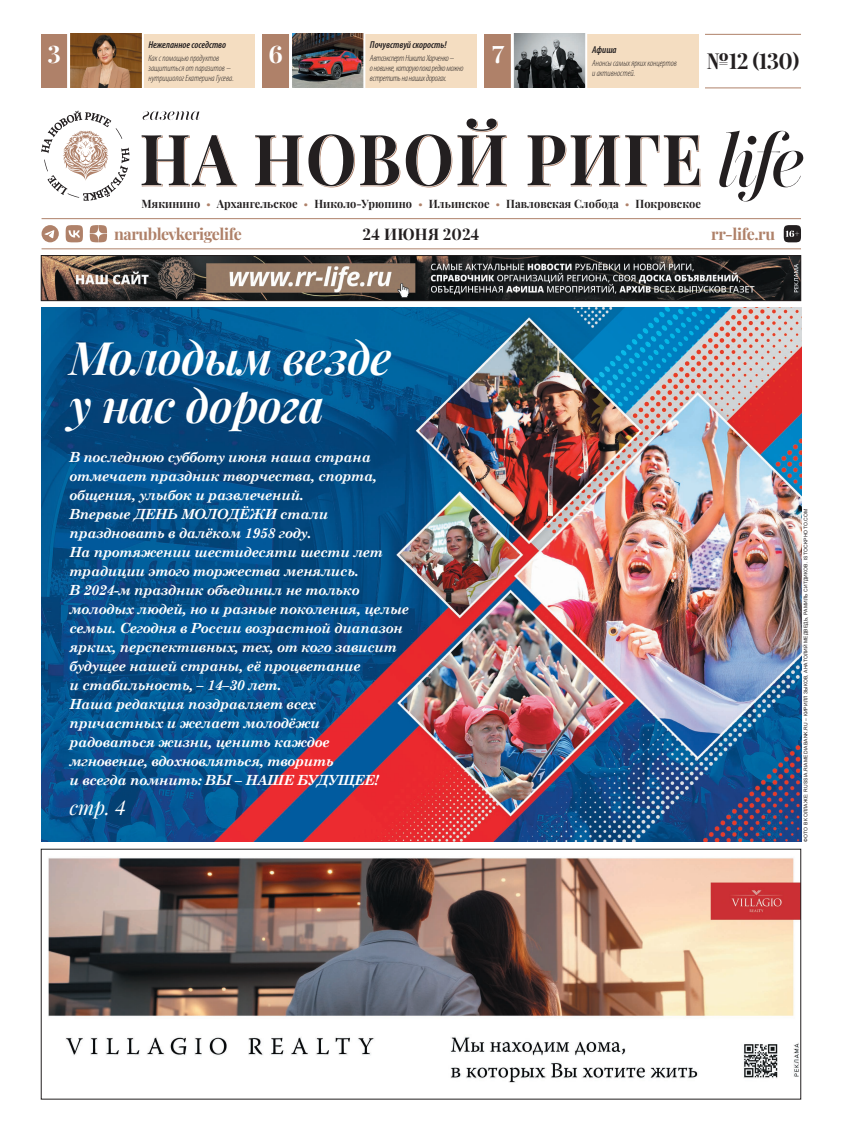
<style>
.page{position:relative;width:842px;height:1134px;background:#fff}
.page>*{position:absolute;margin:0;border:0;box-sizing:border-box;transform-origin:0 0}
.t1{font:italic 46px/48px "Playfair Display";letter-spacing:-.01em;color:#fff}
.t2{font:24px "Playfair Display";color:#fff}
.t3{font:22px "Playfair Display";color:#231f20}
.t4{font:italic 20px "Playfair Display";color:#fff}
.t5{font:16px "Playfair Display";letter-spacing:-.025em;color:#af8169}
.t6{font:16px "Playfair Display";color:#231f20}
.t7{font:italic 700 14px/19px "Century Schoolbook";letter-spacing:-.025em;color:#fff}
.t8{font:11.6px "Playfair Display";letter-spacing:.01em;color:#231f20;scale:.95 1}
.t9{font:italic 600 condensed 10px "Myriad Pro";color:#231f20}
.t10{font:italic 300 condensed 9px/10px "Myriad Pro";color:#231f20}
.t11{font:italic 300 condensed 9px/10px "Myriad Pro";letter-spacing:-.025em;color:#231f20}
.t12{font:5px "Arial";letter-spacing:.035em;color:#231f20}
</style>
<div class="page">
<hr style="left:42px;top:248px;width:759px;height:1px;background:#af8169">
<hr style="left:42px;top:218px;width:759px;height:1px;background:#af8169">
<svg style="left:143px;top:111px;width:57px;height:9px"></svg>
<svg style="left:719px;top:131px;width:84px;height:70px"></svg>
<svg style="left:42px;top:225px;width:17px;height:17px"></svg>
<svg style="left:90px;top:225px;width:17px;height:17px"></svg>
<svg style="left:142px;top:135px;width:95px;height:52px"></svg>
<svg style="left:528px;top:135px;width:173px;height:51px"></svg>
<svg style="left:255px;top:134px;width:145px;height:53px"></svg>
<svg style="left:406px;top:119px;width:101px;height:68px"></svg>
<svg style="left:66px;top:225px;width:17px;height:17px"></svg>
<div style="left:784px;top:225px;width:17px;height:17px;background:#231f20;border-radius:6px"></div>
<svg style="left:785px;top:230px;width:14px;height:7px"></svg>
<img style="left:41px;top:308px;width:760px;height:534px">
<svg style="left:41px;top:111px;width:88px;height:90px"></svg>
<hr style="left:705px;top:34px;width:96px;height:1px;background:#af8169">
<hr style="left:705px;top:88px;width:96px;height:1px;background:#af8169">
<div style="left:41px;top:34px;width:29px;height:53px;background:#af8169"></div>
<div style="left:132px;top:34px;width:123px;height:53px;background:#f4ddc1"></div>
<img style="left:70px;top:34px;width:72px;height:53px">
<div style="left:263px;top:34px;width:29px;height:53px;background:#af8169"></div>
<div style="left:354px;top:34px;width:122px;height:53px;background:#f4ddc1"></div>
<img style="left:292px;top:34px;width:71px;height:53px">
<div style="left:485px;top:34px;width:29px;height:53px;background:#af8169"></div>
<div style="left:576px;top:34px;width:123px;height:53px;background:#f4ddc1"></div>
<img style="left:514px;top:34px;width:71px;height:53px">
<hr style="left:67px;top:33px;width:3px;height:58px;background:#fff">
<hr style="left:289px;top:33px;width:3px;height:58px;background:#fff">
<hr style="left:511px;top:33px;width:3px;height:58px;background:#fff">
<hr style="left:142px;top:33px;width:2px;height:58px;background:#fff">
<hr style="left:363px;top:33px;width:2px;height:58px;background:#fff">
<hr style="left:585px;top:33px;width:2px;height:58px;background:#fff">
<img style="left:48px;top:857px;width:751px;height:226px">
<img style="left:43px;top:257px;width:756px;height:42px">
<div style="left:41px;top:255px;width:760px;height:46px;border:1px solid #231f20"></div>
<p class="t9" style="left:148px;top:39px;width:79px">Нежеланное соседство</p>
<p class="t10" style="left:148px;top:52px;width:87px">Как с помощью продуктов защититься от паразитов – нутрициолог Екатерина Гусева.</p>
<h2 class="t2" style="left:269px;top:35px;width:16px">6</h2>
<p class="t9" style="left:370px;top:39px;width:78px">Почувствуй скорость!</p>
<h2 class="t2" style="left:47px;top:35px;width:15px">3</h2>
<h3 class="t3" style="left:707px;top:44px;width:94px">№12 (130)</h3>
<p class="t11" style="left:370px;top:52px;width:95px">Автоэксперт Никита Харченко –<br>о новинке, которую пока редко можно встретить на наших дорогах.</p>
<h2 class="t2" style="left:492px;top:35px;width:14px">7</h2>
<p class="t9" style="left:592px;top:44px;width:26px">Афиша</p>
<p class="t10" style="left:592px;top:57px;width:86px">Анонсы самых ярких концертов и активностей.</p>
<p class="t8" style="left:142px;top:194px;width:590px">Мякинино <sup>.</sup> Архангельское <sup>.</sup> Николо-Урюпино <sup>.</sup> Ильинское <sup>.</sup> Павловская Слобода <sup>.</sup> Покровское</p>
<p class="t5" style="left:114px;top:221px;width:129px">narublevkerigelife</p>
<p class="t5" style="left:711px;top:222px;width:65px">rr-life.ru</p>
<p class="t6" style="left:362px;top:221px;width:118px">24 ИЮНЯ 2024</p>
<h1 class="t1" style="left:69px;top:330px;width:324px">Молодым везде у нас дорога</h1>
<p class="t7" style="left:69px;top:447px;width:341px">В последнюю субботу июня наша страна отмечает праздник творчества, спорта, общения, улыбок и развлечений.<br>Впервые ДЕНЬ МОЛОДЁЖИ стали праздновать в далёком 1958 году.<br>На протяжении шестидесяти шести лет традиции этого торжества менялись.<br>В 2024-м праздник объединил не только молодых людей, но и разные поколения, целые семьи. Сегодня в России возрастной диапазон ярких, перспективных, тех, от кого зависит будущее нашей страны, её процветание<br>и стабильность, – 14–30 лет.<br>Наша редакция поздравляет всех причастных и желает молодёжи радоваться жизни, ценить каждое мгновение, вдохновляться, творить<br>и всегда помнить: ВЫ – НАШЕ БУДУЩЕЕ!</p>
<h3 class="t4" style="left:69px;top:792px;width:58px">стр. 4</h3>
<p class="t12" style="left:802px;top:842px;width:335px;rotate:-90deg">ФОТО В КОЛЛАЖЕ: RUSSIA.RIAMEDIABANK.RU – КИРИЛЛ ЗЫКОВ, АНАТОЛИЙ МЕДВЕДЬ, РАМИЛЬ СИТДИКОВ. ISTOCKPHOTO.COM</p>
</div>
